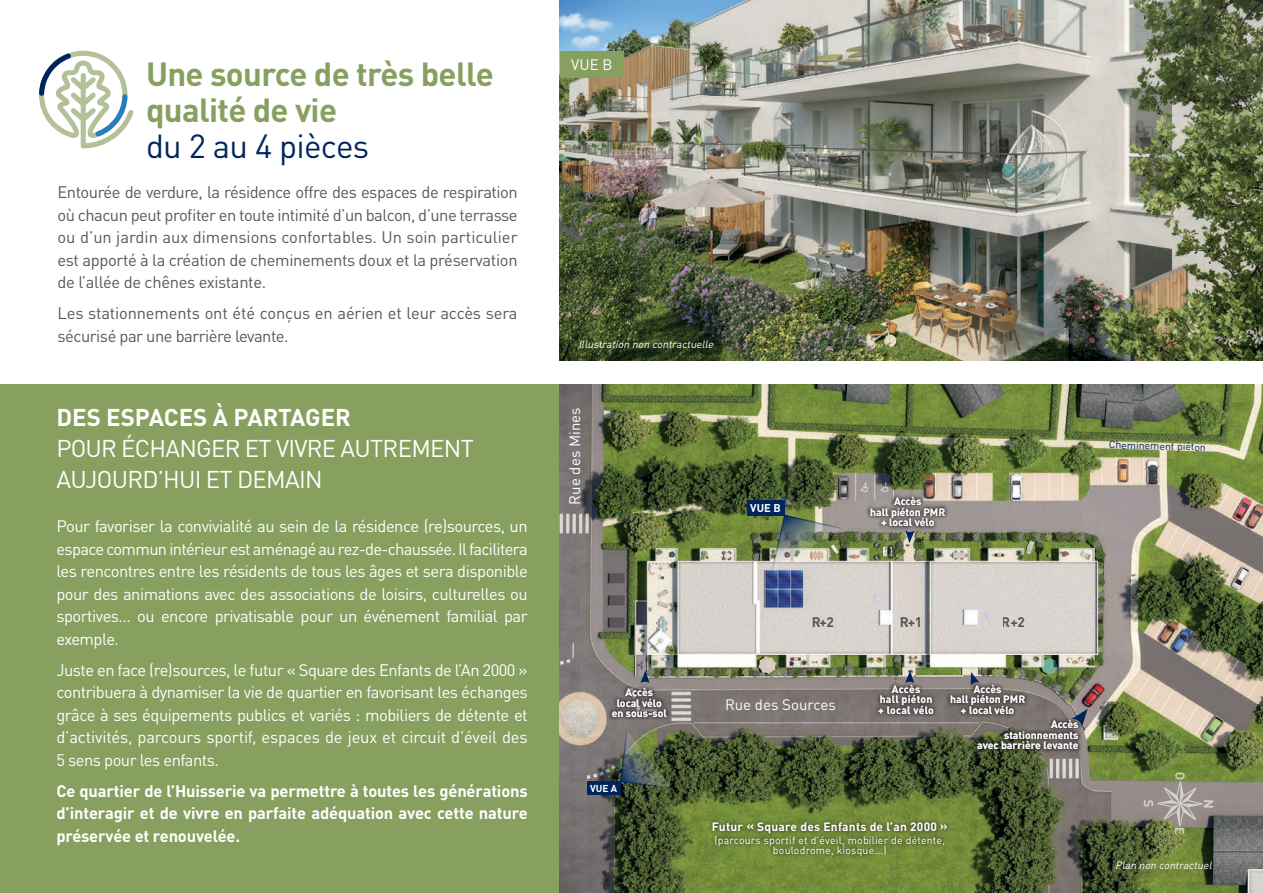
<style>
.page{position:relative;width:1263px;height:893px;background:#fff}
.page>*{position:absolute;margin:0;border:0;box-sizing:border-box;transform-origin:0 0}
.t1{font:700 33px/36px "DINOT";letter-spacing:-.02em;color:#879f5f}
.t2{font:33px "DINOT";letter-spacing:-.02em;color:#00255d}
.t3{font:24px/31px "DINOT";letter-spacing:-.03em;color:#fff}
.t4{font:700 24px "DINOT";color:#fff}
.t5{font:16.5px/22.5px "DINOT";letter-spacing:-.03em;color:#fff;text-align:justify}
.t6{font:16.5px/22.5px "DINOT";letter-spacing:-.02em;color:#57585a;text-align:justify}
.t7{font:700 16.5px/22.5px "DINOT";letter-spacing:-.01em;color:#fff;text-align:justify}
.t8{font:15px "DINOT";color:#fff}
.t9{font:700 13.8px "DINOT";color:#231f20}
.t10{font:700 12px "DINOT";letter-spacing:.02em;color:#fff}
.t11{font:700 11.1px "DINOT";color:#fff}
.t12{font:700 10.5px/10.5px "DINOT";color:#fff;text-align:center}
.t13{font:10.5px/10.5px "DINOT";letter-spacing:.02em;color:#fff;text-align:center}
.t14{font:italic 10.5px "DINOT";color:#fff}
.t15{font:700 10.5px/10.5px "DINOT";letter-spacing:.02em;color:#fff;text-align:center}
.t16{font:10.5px "DINOT";color:#00255d}
.t17{font:700 9.9px "DINOT";color:#fff}
</style>
<div class="page">
<div style="left:0;top:385px;width:617px;height:508px;background:#879f5f"></div>
<img style="left:560px;top:0;width:703px;height:360px">
<div style="left:560px;top:51px;width:64px;height:27px;background:#879f5f"></div>
<svg style="left:39px;top:51px;width:95px;height:97px"></svg>
<img style="left:560px;top:385px;width:703px;height:508px">
<svg style="left:971px;top:672px;width:8px;height:8px"></svg>
<svg style="left:905px;top:530px;width:9px;height:13px"></svg>
<svg style="left:905px;top:671px;width:9px;height:9px"></svg>
<svg style="left:640px;top:671px;width:10px;height:12px"></svg>
<img style="left:619px;top:729px;width:54px;height:60px">
<div style="left:587px;top:781px;width:33px;height:14px;background:#00255d"></div>
<svg style="left:1071px;top:709px;width:17px;height:18px"></svg>
<svg style="left:1144px;top:772px;width:69px;height:62px;background:#8f8f7b"></svg>
<svg style="left:608px;top:683px;width:63px;height:38px;background:#686161"></svg>
<svg style="left:874px;top:680px;width:64px;height:38px;background:#66605f"></svg>
<svg style="left:946px;top:680px;width:83px;height:38px;background:#686160"></svg>
<svg style="left:867px;top:493px;width:82px;height:37px;background:#7f7774"></svg>
<svg style="left:973px;top:716px;width:110px;height:37px;background:#5a584f"></svg>
<img style="left:770px;top:514px;width:73px;height:60px">
<div style="left:747px;top:500px;width:37px;height:16px;background:#00255d"></div>
<svg style="left:709px;top:818px;width:242px;height:43px;background:#6a7f36"></svg>
<h1 class="t1" style="left:146px;top:55px;width:349px">Une source de très belle qualité de vie</h1>
<h1 class="t2" style="left:146px;top:125px;width:225px">du 2 au 4 pièces</h1>
<p class="t6" style="left:58px;top:181px;width:462px">Entourée de verdure, la résidence offre des espaces de respiration où chacun peut profiter en toute intimité d’un balcon, d’une terrasse ou d’un jardin aux dimensions confortables. Un soin particulier est apporté à la création de cheminements doux et la préservation de l’allée de chênes existante.</p>
<p class="t6" style="left:58px;top:302px;width:462px">Les stationnements ont été conçus en aérien et leur accès sera sécurisé par une barrière levante.</p>
<h2 class="t4" style="left:56px;top:402px;width:296px">DES ESPACES À PARTAGER</h2>
<h2 class="t3" style="left:56px;top:433px;width:419px">POUR ÉCHANGER ET VIVRE AUTREMENT<br>AUJOURD’HUI ET DEMAIN</h2>
<p class="t5" style="left:56px;top:514px;width:473px">Pour favoriser la convivialité au sein de la résidence (re)sources, un espace commun intérieur est aménagé au rez-de-chaussée. Il facilitera les rencontres entre les résidents de tous les âges et sera disponible pour des animations avec des associations de loisirs, culturelles ou sportives... ou encore privatisable pour un événement familial par exemple.</p>
<p class="t5" style="left:56px;top:658px;width:473px">Juste en face (re)sources, le futur « Square des Enfants de l’An 2000 » contribuera à dynamiser la vie de quartier en favorisant les échanges grâce à ses équipements publics et variés : mobiliers de détente et d’activités, parcours sportif, espaces de jeux et circuit d’éveil des 5 sens pour les enfants.</p>
<p class="t7" style="left:56px;top:779px;width:473px">Ce quartier de l’Huisserie va permettre à toutes les générations d’interagir et de vivre en parfaite adéquation avec cette nature préservée et renouvelée.</p>
<p class="t8" style="left:571px;top:55px;width:43px">VUE B</p>
<p class="t14" style="left:578px;top:338px;width:139px">Illustration non contractuelle</p>
<p class="t8" style="left:565px;top:505px;width:99px;rotate:-90deg">Rue des Mines</p>
<p class="t11" style="left:750px;top:501px;width:32px">VUE B</p>
<p class="t12" style="left:870px;top:496px;width:77px">Accès<br>hall piéton PMR + local vélo</p>
<p class="t16" style="left:1109px;top:438px;width:99px;rotate:1deg">Cheminement piéton</p>
<p class="t12" style="left:612px;top:687px;width:57px">Accès<br>local vélo en sous-sol</p>
<p class="t17" style="left:590px;top:782px;width:29px">VUE A</p>
<p class="t9" style="left:811px;top:613px;width:24px">R+2</p>
<p class="t9" style="left:1002px;top:613px;width:24px">R+2</p>
<p class="t9" style="left:899px;top:613px;width:24px">R+1</p>
<p class="t8" style="left:725px;top:696px;width:112px">Rue des Sources</p>
<p class="t15" style="left:878px;top:683px;width:57px">Accès<br>hall piéton + local vélo</p>
<p class="t12" style="left:950px;top:683px;width:77px">Accès<br>hall piéton PMR + local vélo</p>
<p class="t12" style="left:977px;top:719px;width:103px;text-align:right">Accès stationnements<br>avec barrière levante</p>
<p class="t10" style="left:712px;top:819px;width:237px">Futur « Square des Enfants de l’an 2000 »</p>
<p class="t13" style="left:714px;top:834px;width:232px">(parcours sportif et d’éveil, mobilier de détente, boulodrome, kiosque...)</p>
<p class="t14" style="left:1115px;top:858px;width:101px">Plan non contractuel</p>
</div>
